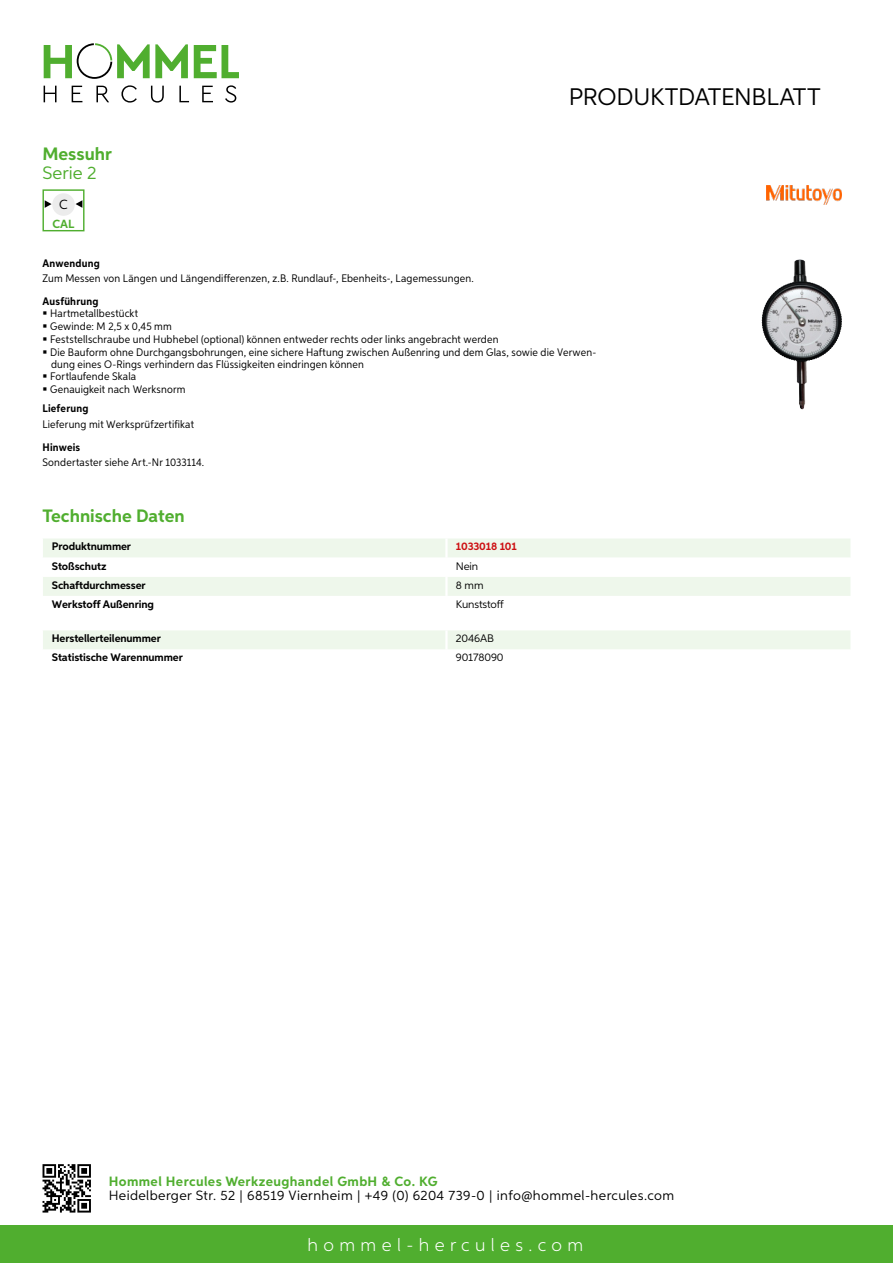
<style>
.page{position:relative;width:893px;height:1263px;background:#fff}
.page>*{position:absolute;margin:0;border:0;box-sizing:border-box;transform-origin:0 0}
.t1{font:24px "Aspira";letter-spacing:-.01em;color:#000}
.t2{font:700 18px "Aspira";color:#50ae2f}
.t3{font:300 18px "Aspira";letter-spacing:.3em;color:#fff}
.t4{font:18px "Aspira";color:#50ae2f}
.t5{font:13.5px "Aspira";letter-spacing:.03em;color:#000}
.t6{font:700 13.5px "Aspira";letter-spacing:.03em;color:#50ae2f}
.t7{font:13.35px "Aspira";color:#000}
.t8{font:700 11.85px "Aspira";color:#50ae2f}
.t9{font:10.95px/12.6px "Aspira Nar";letter-spacing:.015em;color:#000}
.t10{font:700 10.95px "Aspira";letter-spacing:-.01em;color:#000}
.t11{font:700 10.95px "Aspira Nar";letter-spacing:.02em;color:#000}
.t12{font:10.95px "Aspira";letter-spacing:-.01em;color:#000}
.t13{font:700 10.95px "Aspira";letter-spacing:-.01em;color:#cd1013}
</style>
<div class="page">
<div style="left:0;top:1226px;width:893px;height:37px;background:#50ae2f"></div>
<svg style="left:43px;top:1164px;width:48px;height:48px"></svg>
<svg style="left:194px;top:45px;width:45px;height:33px"></svg>
<svg style="left:44px;top:43px;width:144px;height:36px"></svg>
<svg style="left:44px;top:86px;width:13px;height:16px"></svg>
<svg style="left:72px;top:86px;width:10px;height:16px"></svg>
<svg style="left:96px;top:86px;width:13px;height:16px"></svg>
<svg style="left:121px;top:85px;width:16px;height:18px"></svg>
<svg style="left:151px;top:86px;width:13px;height:17px"></svg>
<svg style="left:179px;top:86px;width:10px;height:16px"></svg>
<svg style="left:202px;top:86px;width:11px;height:16px"></svg>
<svg style="left:225px;top:85px;width:11px;height:18px"></svg>
<div style="left:43px;top:539px;width:807px;height:18px;background:#eef7eb"></div>
<div style="left:43px;top:577px;width:807px;height:19px;background:#eef7eb"></div>
<hr style="left:445px;top:538px;width:3px;height:20px;background:#fff">
<hr style="left:445px;top:577px;width:3px;height:19px;background:#fff">
<div style="left:43px;top:630px;width:807px;height:19px;background:#eef7eb"></div>
<div style="left:43px;top:189px;width:42px;height:42px;border:1px solid #50ae2f"></div>
<div style="left:52px;top:193px;width:23px;height:23px;background:#ececec;border-radius:50%"></div>
<svg style="left:76px;top:200px;width:6px;height:8px"></svg>
<svg style="left:45px;top:200px;width:7px;height:8px"></svg>
<img style="left:765px;top:259px;width:35px;height:45px">
<img style="left:766px;top:185px;width:76px;height:19px">
<h2 class="t2" style="left:43px;top:142px;width:71px">Messuhr</h2>
<h2 class="t4" style="left:43px;top:162px;width:56px">Serie 2</h2>
<p class="t7" style="left:59px;top:196px;width:10px">C</p>
<p class="t8" style="left:53px;top:216px;width:23px">CAL</p>
<h1 class="t1" style="left:569px;top:82px;width:253px">Produktdatenblatt</h1>
<p class="t11" style="left:43px;top:257px;width:59px">Anwendung</p>
<p class="t9" style="left:43px;top:272px;width:433px">Zum Messen von Längen und Längendifferenzen, z.B. Rundlauf-, Ebenheits-, Lagemessungen.</p>
<p class="t11" style="left:43px;top:294px;width:58px">Ausführung</p>
<p class="t9" style="left:50px;top:307px;width:548px">Hartmetallbestückt<br>Gewinde: M 2,5 x 0,45 mm<br>Feststellschraube und Hubhebel (optional) können entweder rechts oder links angebracht werden<br>Die Bauform ohne Durchgangsbohrungen, eine sichere Haftung zwischen Außenring und dem Glas, sowie die Verwen&shy;dung eines O-Rings verhindern das Flüssigkeiten eindringen können<br>Fortlaufende Skala<br>Genauigkeit nach Werksnorm</p>
<p class="t11" style="left:43px;top:402px;width:47px">Lieferung</p>
<p class="t9" style="left:43px;top:417px;width:153px">Lieferung mit Werksprüfzertifikat</p>
<p class="t11" style="left:43px;top:440px;width:39px">Hinweis</p>
<p class="t9" style="left:43px;top:456px;width:163px">Sondertaster siehe Art.-Nr 1033114.</p>
<h2 class="t2" style="left:43px;top:504px;width:144px">Technische Daten</h2>
<p class="t10" style="left:52px;top:540px;width:81px">Produktnummer</p>
<p class="t13" style="left:456px;top:540px;width:63px">1033018 101</p>
<p class="t10" style="left:52px;top:559px;width:56px">Stoßschutz</p>
<p class="t12" style="left:456px;top:559px;width:24px">Nein</p>
<p class="t10" style="left:52px;top:578px;width:95px">Schaftdurchmesser</p>
<p class="t12" style="left:456px;top:578px;width:29px">8 mm</p>
<p class="t10" style="left:52px;top:597px;width:104px">Werkstoff Außenring</p>
<p class="t12" style="left:456px;top:597px;width:50px">Kunststoff</p>
<p class="t10" style="left:52px;top:632px;width:111px">Herstellerteilenummer</p>
<p class="t12" style="left:456px;top:632px;width:32px">2046AB</p>
<p class="t10" style="left:52px;top:651px;width:132px">Statistische Warennummer</p>
<p class="t12" style="left:456px;top:651px;width:49px">90178090</p>
<p class="t6" style="left:109px;top:1172px;width:330px">Hommel Hercules Werkzeughandel GmbH &amp; Co. KG</p>
<p class="t5" style="left:109px;top:1187px;width:567px">Heidelberger Str. 52 | 68519 Viernheim | +49 (0) 6204 739-0 | info@hommel-hercules.com</p>
<h2 class="t3" style="left:307px;top:1234px;width:277px">hommel-hercules.com</h2>
</div>
